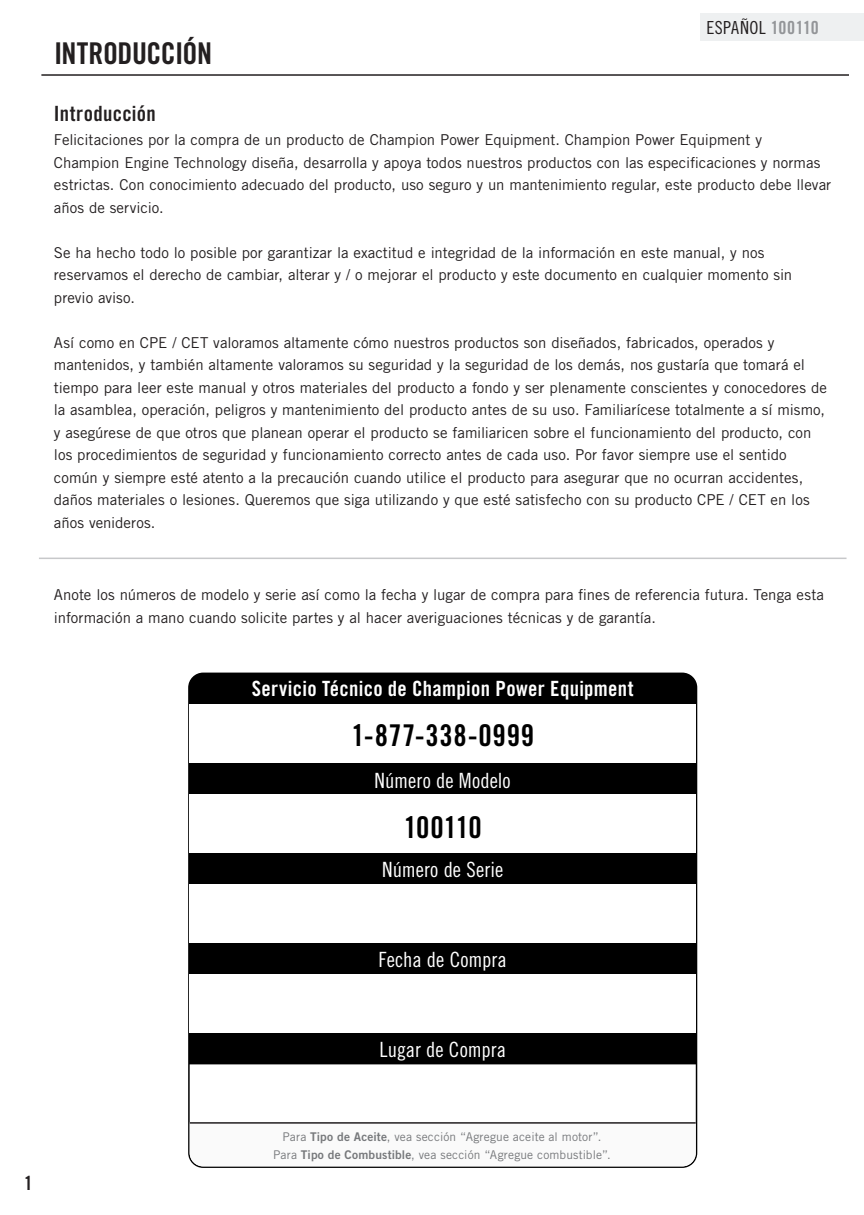
<style>
.page{position:relative;width:864px;height:1215px;background:#fff}
.page>*{position:absolute;margin:0;border:0;box-sizing:border-box;transform-origin:0 0}
.t1{font:30px "Trade Gothic Bold Cond Twenty";letter-spacing:.015em;color:#000}
.t2{font:30px "Trade Gothic Bold Cond Twenty";color:#231f20}
.t3{font:21px "Trade Gothic Cond Eighteen";color:#fff}
.t4{font:21px "Trade Gothic Bold Cond Twenty";letter-spacing:.015em;color:#fff}
.t5{font:21px "Trade Gothic Bold Cond Twenty";letter-spacing:.015em;color:#231f20}
.t6{font:19.5px "Trade Gothic Bold Cond Twenty";color:#231f20}
.t7{font:18px "Trade Gothic Cond Eighteen";letter-spacing:.025em;color:#231f20}
.t8{font:15px/22.5px "Trade Gothic";color:#231f20}
.t9{font:12px/17.7px "Trade Gothic";letter-spacing:.015em;color:#76787b;text-align:center}
.s1{font-family:"Trade Gothic Bold Cond Twenty";color:#939598}
.s2{font-family:"Trade Gothic Bold Two"}
</style>
<div class="page">
<hr style="left:41px;top:74px;width:808px;height:2px;background:#231f20">
<div style="left:700px;top:14px;width:164px;height:27px;background:#eef0f1"></div>
<hr style="left:39px;top:558px;width:808px;height:1px;background:#c7c8ca">
<div style="left:189px;top:673px;width:508px;height:494px;background:#000;border-radius:14px"></div>
<div style="left:190px;top:704px;width:506px;height:59px;background:#fff"></div>
<div style="left:190px;top:794px;width:506px;height:59px;background:#fff"></div>
<div style="left:190px;top:884px;width:506px;height:59px;background:#fff"></div>
<div style="left:190px;top:974px;width:506px;height:59px;background:#fff"></div>
<div style="left:190px;top:1064px;width:506px;height:58px;background:#fff"></div>
<div style="left:190px;top:1124px;width:506px;height:42px;background:#fafafa"></div>
<hr style="left:190px;top:1122px;width:506px;height:2px;background:#231f20">
<h1 class="t2" style="left:54px;top:35px;width:22px">Introducci</h1>
<h1 class="t2" style="left:183px;top:35px;width:27px">ón</h1>
<p class="t7" style="left:706px;top:17px;width:114px">ESPAÑOL <span class="s1">100110</span></p>
<h2 class="t5" style="left:54px;top:101px;width:103px">Introducción</h2>
<p class="t8" style="left:54px;top:128px;width:779px">Felicitaciones por la compra de un producto de Champion Power Equipment. Champion Power Equipment y Champion Engine Technology diseña, desarrolla y apoya todos nuestros productos con las especificaciones y normas estrictas. Con conocimiento adecuado del producto, uso seguro y un mantenimiento regular, este producto debe llevar años de servicio.</p>
<p class="t8" style="left:54px;top:241px;width:740px">Se ha hecho todo lo posible por garantizar la exactitud e integridad de la información en este manual, y nos reservamos el derecho de cambiar, alterar y / o mejorar el producto y este documento en cualquier momento sin previo aviso.</p>
<p class="t8" style="left:54px;top:331px;width:774px">Así como en CPE / CET valoramos altamente cómo nuestros productos son diseñados, fabricados, operados y mantenidos, y también altamente valoramos su seguridad y la seguridad de los demás, nos gustaría que tomará el tiempo para leer este manual y otros materiales del producto a fondo y ser plenamente conscientes y conocedores de la asamblea, operación, peligros y mantenimiento del producto antes de su uso. Familiarícese totalmente a sí mismo, y asegúrese de que otros que planean operar el producto se familiaricen sobre el funcionamiento del producto, con los procedimientos de seguridad y funcionamiento correcto antes de cada uso. Por favor siempre use el sentido común y siempre esté atento a la precaución cuando utilice el producto para asegurar que no ocurran accidentes, daños materiales o lesiones. Queremos que siga utilizando y que esté satisfecho con su producto CPE / CET en los años venideros.</p>
<p class="t8" style="left:54px;top:584px;width:772px">Anote los números de modelo y serie así como la fecha y lugar de compra para fines de referencia futura. Tenga esta información a mano cuando solicite partes y al hacer averiguaciones técnicas y de garantía.</p>
<h2 class="t4" style="left:252px;top:675px;width:384px">Servicio Técnico de Champion Power Equipment</h2>
<h1 class="t1" style="left:351px;top:717px;width:184px">1-877-338-0999</h1>
<h2 class="t3" style="left:375px;top:768px;width:138px">Número de Modelo</h2>
<h1 class="t1" style="left:404px;top:809px;width:79px">100110</h1>
<h2 class="t3" style="left:382px;top:857px;width:123px">Número de Serie</h2>
<h3 class="t6" style="left:24px;top:1172px;width:10px">1</h3>
<h2 class="t3" style="left:379px;top:947px;width:130px">Fecha de Compra</h2>
<h2 class="t3" style="left:379px;top:1037px;width:128px">Lugar de Compra</h2>
<p class="t9" style="left:273px;top:1128px;width:339px">Para <span class="s2">Tipo de Aceite</span>, vea sección “Agregue aceite al motor”.<br>Para <span class="s2">Tipo de Combustible</span>, vea sección “Agregue combustible”.</p>
</div>
